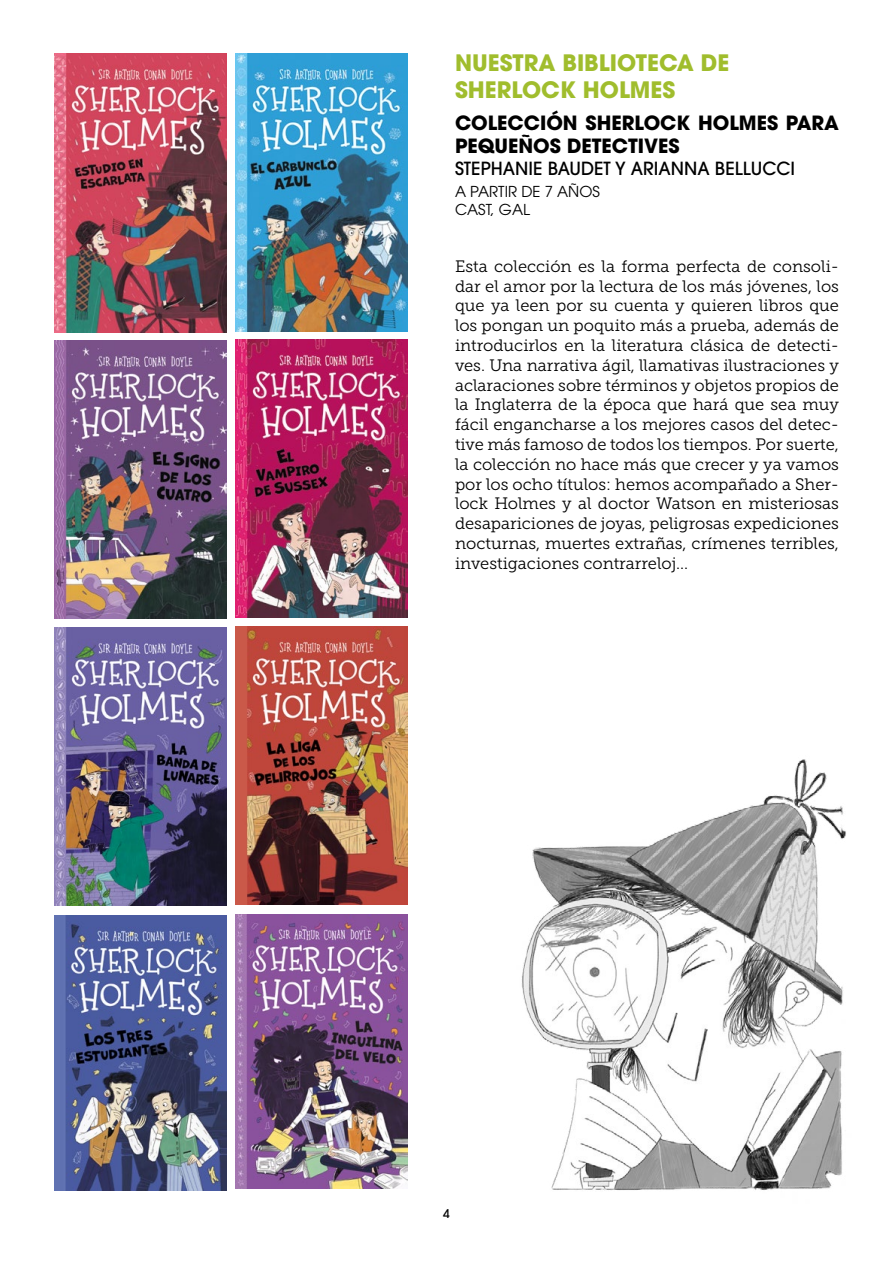
<style>
.page{position:relative;width:893px;height:1263px;background:#fff}
.page>*{position:absolute;margin:0;border:0;box-sizing:border-box;transform-origin:0 0}
.t1{font:700 22.5px/27px "ITC Avant Garde Pro";color:#a0bd2d}
.t2{font:700 19.5px/23.4px "ITC Avant Garde Pro";color:#000}
.t3{font:500 18px "ITC Avant Garde Pro";color:#000}
.t4{font:16.5px/19.8px "Museo Slab 300";color:#000;text-align:justify}
.t5{font:15px/18px "ITC Avant Garde Pro";color:#000}
.t6{font:500 12px "ITC Avant Garde Pro";color:#000}
</style>
<div class="page">
<img style="left:54px;top:54px;width:172px;height:278px">
<img style="left:236px;top:53px;width:172px;height:278px">
<img style="left:54px;top:340px;width:172px;height:278px">
<img style="left:236px;top:340px;width:172px;height:278px">
<img style="left:54px;top:628px;width:172px;height:278px">
<img style="left:236px;top:627px;width:172px;height:278px">
<img style="left:54px;top:915px;width:172px;height:275px">
<img style="left:236px;top:915px;width:172px;height:274px">
<img style="left:522px;top:759px;width:324px;height:431px">
<h1 class="t1" style="left:455px;top:49px;width:276px">NUESTRA BIBLIOTECA DE<br>SHERLOCK HOLMES</h1>
<p class="t2" style="left:455px;top:110px;width:385px">COLECCIÓN SHERLOCK HOLMES PARA<br>PEQUEÑOS DETECTIVES</p>
<p class="t3" style="left:455px;top:156px;width:342px">STEPHANIE BAUDET Y ARIANNA BELLUCCI</p>
<p class="t5" style="left:455px;top:182px;width:146px">A PARTIR DE 7 AÑOS<br>CAST, GAL</p>
<p class="t4" style="left:455px;top:256px;width:385px">Esta colección es la forma perfecta de consoli&shy;dar el amor por la lectura de los más jóvenes, los que ya leen por su cuenta y quieren libros que los pongan un poquito más a prueba, además de introducirlos en la literatura clásica de detecti&shy;ves. Una narrativa ágil, llamativas ilustraciones y aclaraciones sobre términos y objetos propios de la Inglaterra de la época que hará que sea muy fácil engancharse a los mejores casos del detec&shy;tive más famoso de todos los tiempos. Por suerte, la colección no hace más que crecer y ya vamos por los ocho títulos: hemos acompañado a Sher&shy;lock Holmes y al doctor Watson en misteriosas desapariciones de joyas, peligrosas expediciones nocturnas, muertes extrañas, crímenes terribles, investigaciones contrarreloj...</p>
<p class="t6" style="left:443px;top:1206px;width:8px">4</p>
</div>
